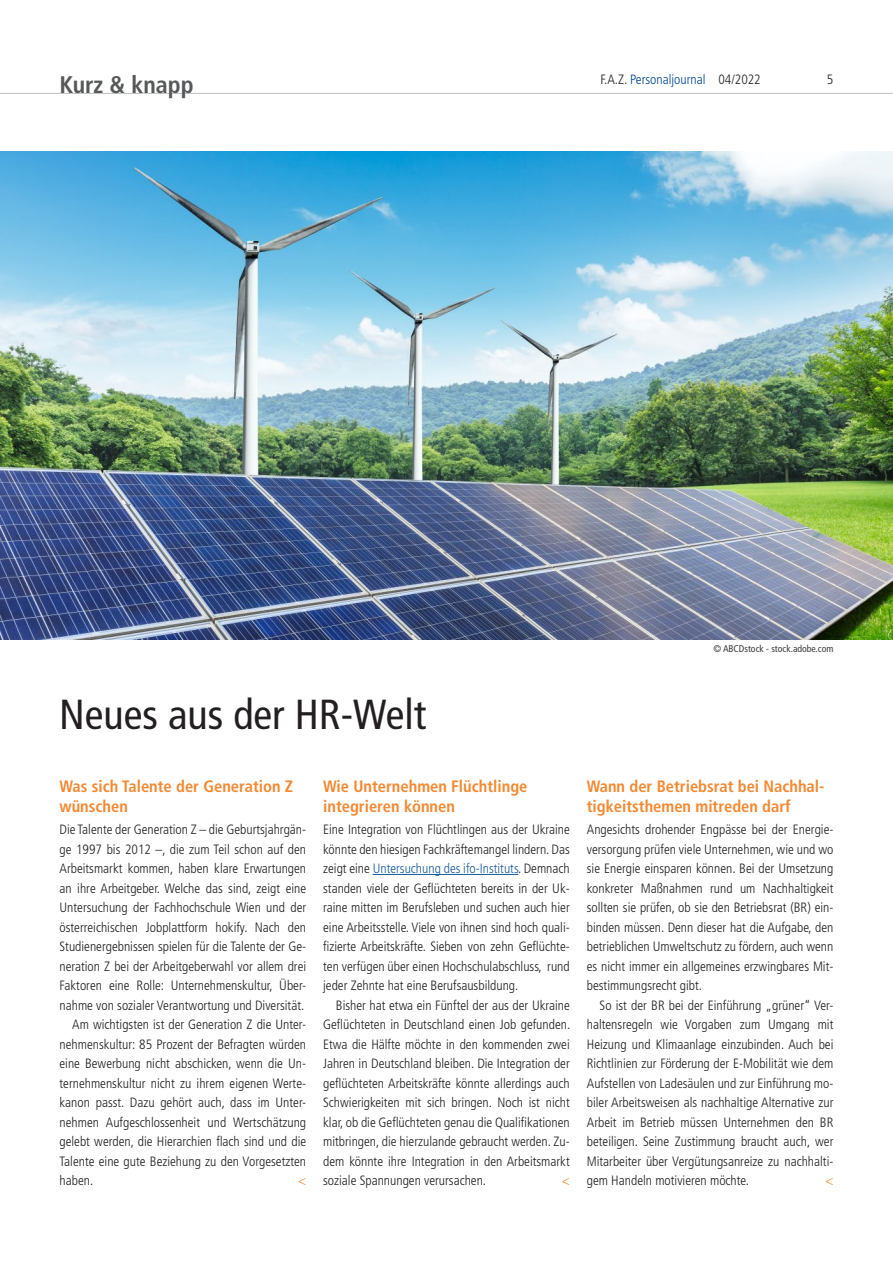
<style>
.page{position:relative;width:893px;height:1263px;background:#fff}
.page>*{position:absolute;margin:0;border:0;box-sizing:border-box;transform-origin:0 0}
.t1{font:condensed 42px "Frutiger LT Std";color:#231f20}
.t2{font:700 condensed 24px "Frutiger LT Std";color:#57585a}
.t3{font:700 condensed 16.5px/19.5px "Frutiger LT Std";color:#f58932}
.t4{font:300 condensed 13.5px/19.5px "Frutiger LT Std";color:#231f20;text-align:justify}
.t5{font:300 condensed 13.5px "Frutiger LT Std";color:#014892}
.t6{font:300 condensed 13.5px "Frutiger LT Std";color:#f58932}
.t7{font:condensed 9.75px "Frutiger LT Std";color:#3e3e3f}
.s1{color:#231f20}
.s2{color:#175d9e}
</style>
<div class="page">
<hr style="left:0;top:93px;width:893px;height:1px;background:#bcbdc0">
<img style="left:0;top:152px;width:893px;height:487px">
<hr style="left:373px;top:874px;width:145px;height:1px;background:#175d9e">
<h2 class="t2" style="left:60px;top:70px;width:136px">Kurz &amp; knapp</h2>
<p class="t5" style="left:600px;top:72px;width:162px"><span class="s1">F.A.Z.</span> Personaljournal <span class="s1">04/2022</span></p>
<p class="t4" style="left:827px;top:70px;width:8px">5</p>
<h1 class="t1" style="left:59px;top:690px;width:368px">Neues aus der HR-Welt</h1>
<p class="t7" style="left:713px;top:643px;width:122px">© ABCDstock - stock.adobe.com</p>
<p class="t3" style="left:60px;top:777px;width:235px">Was sich Talente der Generation Z wünschen</p>
<p class="t4" style="left:60px;top:820px;width:248px">Die Talente der Generation Z – die Geburtsjahrgän-</p>
<p class="t4" style="left:60px;top:839px;width:248px">ge 1997 bis 2012 –, die zum Teil schon auf den</p>
<p class="t4" style="left:60px;top:859px;width:248px">Arbeitsmarkt kommen, haben klare Erwartungen</p>
<p class="t4" style="left:60px;top:878px;width:248px">an ihre Arbeitgeber. Welche das sind, zeigt eine</p>
<p class="t4" style="left:60px;top:898px;width:248px">Untersuchung der Fachhochschule Wien und der</p>
<p class="t4" style="left:60px;top:917px;width:248px">österreichischen Jobplattform hokify. Nach den</p>
<p class="t4" style="left:60px;top:937px;width:248px">Studienergebnissen spielen für die Talente der Ge-</p>
<p class="t4" style="left:60px;top:956px;width:248px">neration Z bei der Arbeitgeberwahl vor allem drei</p>
<p class="t4" style="left:60px;top:976px;width:248px">Faktoren eine Rolle: Unternehmenskultur, Über-</p>
<p class="t4" style="left:60px;top:995px;width:246px">nahme von sozialer Verantwortung und Diversität.</p>
<p class="t4" style="left:72px;top:1015px;width:235px">Am wichtigsten ist der Generation Z die Unter-</p>
<p class="t4" style="left:60px;top:1034px;width:248px">nehmenskultur: 85 Prozent der Befragten würden</p>
<p class="t4" style="left:60px;top:1054px;width:248px">eine Bewerbung nicht abschicken, wenn die Un-</p>
<p class="t4" style="left:60px;top:1073px;width:248px">ternehmenskultur nicht zu ihrem eigenen Werte-</p>
<p class="t4" style="left:60px;top:1093px;width:248px">kanon passt. Dazu gehört auch, dass im Unter-</p>
<p class="t4" style="left:60px;top:1112px;width:248px">nehmen Aufgeschlossenheit und Wertschätzung</p>
<p class="t4" style="left:60px;top:1132px;width:248px">gelebt werden, die Hierarchien flach sind und die</p>
<p class="t4" style="left:60px;top:1151px;width:248px">Talente eine gute Beziehung zu den Vorgesetzten</p>
<p class="t4" style="left:60px;top:1171px;width:35px">haben.</p>
<p class="t6" style="left:298px;top:1173px;width:10px">&lt;</p>
<p class="t3" style="left:323px;top:777px;width:206px">Wie Unternehmen Flüchtlinge integrieren können</p>
<p class="t4" style="left:323px;top:820px;width:248px">Eine Integration von Flüchtlingen aus der Ukraine könnte den hiesigen Fachkräftemangel lindern. Das zeigt eine <span class="s2">Untersuchung des ifo-Instituts</span>. Demnach standen viele der Geflüchteten bereits in der Uk&shy;raine mitten im Berufsleben und suchen auch hier eine Arbeitsstelle. Viele von ihnen sind hoch quali&shy;fizierte Arbeitskräfte. Sieben von zehn Geflüchte&shy;ten verfügen über einen Hochschulabschluss, rund jeder Zehnte hat eine Berufsausbildung.</p>
<p class="t4" style="left:323px;top:995px;width:249px;text-indent:13px">Bisher hat etwa ein Fünftel der aus der Ukraine Geflüchteten in Deutschland einen Job gefunden.<br>Etwa die Hälfte möchte in den kommenden zwei Jahren in Deutschland bleiben. Die Integration der geflüchteten Arbeitskräfte könnte allerdings auch Schwierigkeiten mit sich bringen. Noch ist nicht klar, ob die Geflüchteten genau die Qualifikationen mitbringen, die hierzulande gebraucht werden. Zu&shy;dem könnte ihre Integration in den Arbeitsmarkt soziale Spannungen verursachen.</p>
<p class="t6" style="left:562px;top:1173px;width:10px">&lt;</p>
<p class="t3" style="left:587px;top:777px;width:239px">Wann der Betriebsrat bei Nachhal&shy;tigkeitsthemen mitreden darf</p>
<p class="t4" style="left:587px;top:820px;width:248px">Angesichts drohender Engpässe bei der Energie&shy;versorgung prüfen viele Unternehmen, wie und wo sie Energie einsparen können. Bei der Umsetzung konkreter Maßnahmen rund um Nachhaltigkeit sollten sie prüfen, ob sie den Betriebsrat (BR) ein&shy;binden müssen. Denn dieser hat die Aufgabe, den betrieblichen Umweltschutz zu fördern, auch wenn es nicht immer ein allgemeines erzwingbares Mit&shy;bestimmungsrecht gibt.</p>
<p class="t4" style="left:587px;top:995px;width:248px;text-indent:13px">So ist der BR bei der Einführung „grüner“ Ver&shy;haltensregeln wie Vorgaben zum Umgang mit Heizung und Klimaanlage einzubinden. Auch bei Richtlinien zur Förderung der E-Mobilität wie dem Aufstellen von Ladesäulen und zur Einführung mo&shy;biler Arbeitsweisen als nachhaltige Alternative zur Arbeit im Betrieb müssen Unternehmen den BR beteiligen. Seine Zustimmung braucht auch, wer Mitarbeiter über Vergütungsanreize zu nachhalti&shy;gem Handeln motivieren möchte.</p>
<p class="t6" style="left:825px;top:1173px;width:10px">&lt;</p>
</div>
